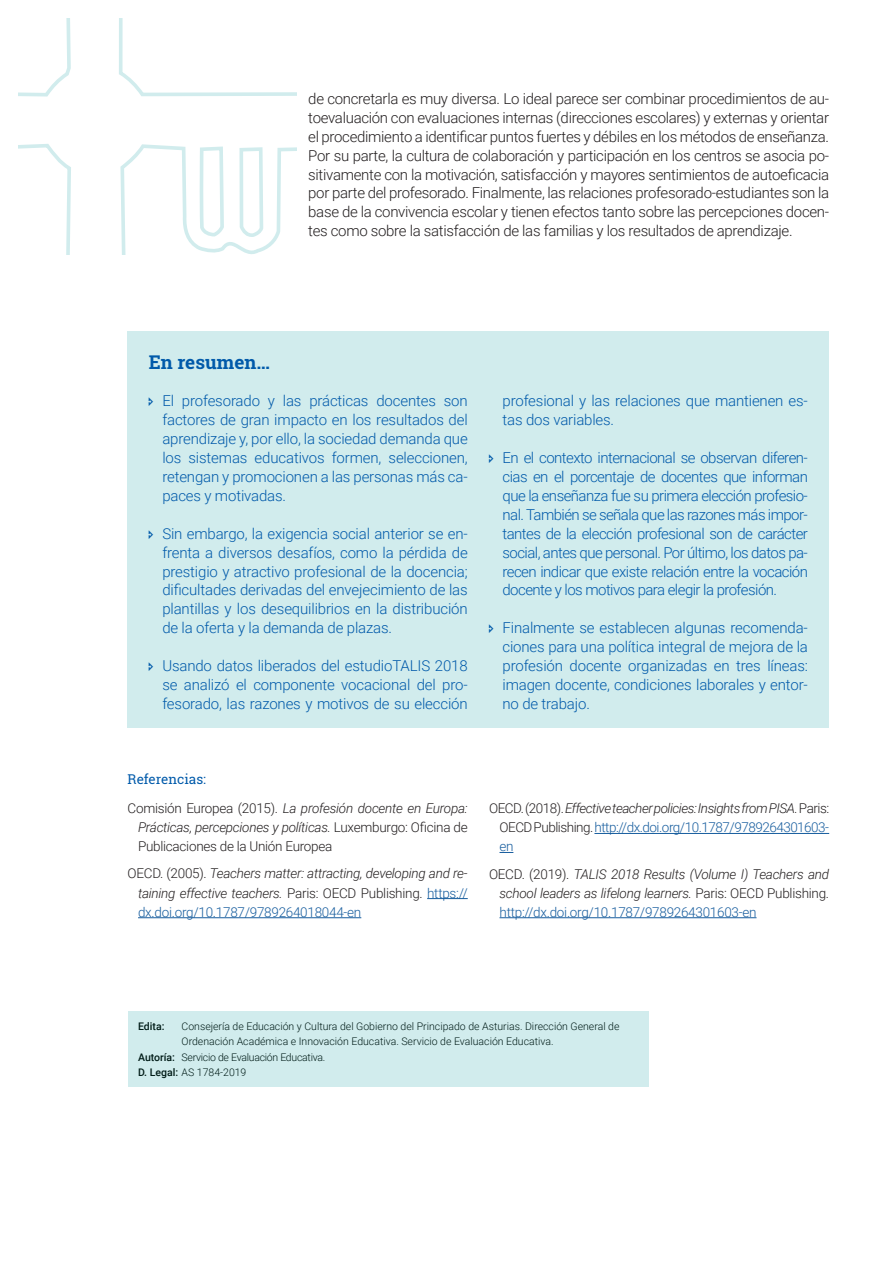
<style>
.page{position:relative;width:893px;height:1263px;background:#fff}
.page>*{position:absolute;margin:0;border:0;box-sizing:border-box;transform-origin:0 0}
.ladillo{font:700 18.9px "Roboto Slab";color:#015aaa}
.t1{font:300 15px/18.9px "Roboto";letter-spacing:-.01em;color:#015aaa;text-align:justify}
.t2{font:300 15px/18.9px "Roboto";letter-spacing:-.02em;color:#231f20;text-align:justify}
.tabla_texto{font:italic 300 13.5px/19px "Roboto";letter-spacing:-.02em;color:#231f20;text-align:justify}
.tabla_texto-2{font:300 13.5px/19.2px "Roboto";letter-spacing:-.02em;color:#231f20;text-align:justify}
.tabla_titulo{font:13.5px "Roboto Slab";color:#015aaa}
.t3{font:300 10.5px/15.6px "Roboto";color:#001b17}
.t4{font:300 10.5px "Roboto";letter-spacing:-.025em;color:#001b17}
.t5{font:500 10.5px "Roboto";color:#001b17}
.s1{font-style:italic}
.s2{font-style:normal}
.s3{font-style:normal;color:#175d9e}
.s4{font-weight:500}
</style>
<div class="page">
<svg style="left:18px;top:18px;width:279px;height:237px"></svg>
<hr style="left:427px;top:898px;width:41px;height:1px;background:#175d9e">
<hr style="left:138px;top:917px;width:223px;height:1px;background:#175d9e">
<hr style="left:594px;top:833px;width:235px;height:1px;background:#175d9e">
<svg style="left:499px;top:852px;width:14px;height:1px"></svg>
<hr style="left:499px;top:917px;width:257px;height:1px;background:#175d9e">
<div style="left:128px;top:1011px;width:520px;height:76px;background:#d1eced"></div>
<div style="left:128px;top:331px;width:701px;height:397px;background:#d1eced"></div>
<p class="t2" style="left:308px;top:89px;width:522px">de concretarla es muy diversa. Lo ideal parece ser combinar procedimientos de au&shy;toevaluación con evaluaciones internas (direcciones escolares) y externas y orientar el procedimiento a identificar puntos fuertes y débiles en los métodos de enseñanza.<br>Por su parte, la cultura de colaboración y participación en los centros se asocia po&shy;sitivamente con la motivación, satisfacción y mayores sentimientos de autoeficacia por parte del profesorado. Finalmente, las relaciones profesorado-estudiantes son la base de la convivencia escolar y tienen efectos tanto sobre las percepciones docen&shy;tes como sobre la satisfacción de las familias y los resultados de aprendizaje.</p>
<p class="ladillo" style="left:149px;top:349px;width:123px">En resumen…</p>
<p class="t1" style="left:162px;top:391px;width:307px">El profesorado y las prácticas docentes son factores de gran impacto en los resultados del aprendizaje y, por ello, la sociedad demanda que los sistemas educativos formen, seleccionen, retengan y promocionen a las personas más ca&shy;paces y motivadas.</p>
<p class="t1" style="left:162px;top:523px;width:307px">Sin embargo, la exigencia social anterior se en&shy;frenta a diversos desafíos, como la pérdida de prestigio y atractivo profesional de la docencia; dificultades derivadas del envejecimiento de las plantillas y los desequilibrios en la distribución de la oferta y la demanda de plazas.</p>
<p class="t1" style="left:162px;top:656px;width:307px">Usando datos liberados del estudioTALIS 2018 se analizó el componente vocacional del pro&shy;fesorado, las razones y motivos de su elección</p>
<p class="t1" style="left:502px;top:391px;width:307px">profesional y las relaciones que mantienen es&shy;tas dos variables.</p>
<p class="t1" style="left:502px;top:448px;width:307px">En el contexto internacional se observan diferen&shy;cias en el porcentaje de docentes que informan que la enseñanza fue su primera elección profesio&shy;nal. También se señala que las razones más impor&shy;tantes de la elección profesional son de carácter social, antes que personal. Por último, los datos pa&shy;recen indicar que existe relación entre la vocación docente y los motivos para elegir la profesión.</p>
<p class="t1" style="left:502px;top:618px;width:307px">Finalmente se establecen algunas recomenda&shy;ciones para una política integral de mejora de la profesión docente organizadas en tres líneas: imagen docente, condiciones laborales y entor&shy;no de trabajo.</p>
<p class="tabla_titulo" style="left:128px;top:770px;width:80px">Referencias:</p>
<p class="tabla_texto-2" style="left:138px;top:798px;width:331px;text-indent:-10px">Comisión Europea (2015). <span class="s1">La profesión docente en Europa:<br>Prácticas, percepciones y políticas.</span> Luxemburgo: Oficina de Publicaciones de la Unión Europea</p>
<p class="tabla_texto" style="left:138px;top:863px;width:331px;text-indent:-10px"><span class="s2">OECD. (2005).</span> Teachers matter: attracting, developing and re&shy;taining effective teachers. <span class="s2">Paris: OECD Publishing.</span> <span class="s3">https:// dx.doi.org/10.1787/9789264018044-en</span></p>
<p class="tabla_texto" style="left:499px;top:799px;width:331px;text-indent:-10px"><span class="s2">OECD. (2018).</span> Effective teacher policies: Insights from PISA. <span class="s2">Paris:<br>OECD Publishing.</span> <span class="s3">http://dx.doi.org/10.1787/9789264301603- en</span></p>
<p class="tabla_texto" style="left:499px;top:864px;width:331px;text-indent:-10px"><span class="s2">OECD. (2019).</span> TALIS 2018 Results (Volume I) Teachers and school leaders as lifelong learners. <span class="s2">Paris: OECD Publishing. </span><span class="s3">http://dx.doi.org/10.1787/9789264301603-en</span></p>
<p class="t5" style="left:138px;top:1018px;width:28px">Edita:</p>
<p class="t3" style="left:182px;top:1018px;width:439px">Consejería de Educación y Cultura del Gobierno del Principado de Asturias. Dirección General de<br>Ordenación Académica e Innovación Educativa. Servicio de Evaluación Educativa.</p>
<p class="t4" style="left:138px;top:1050px;width:189px"><span class="s4">Autoría:</span> Servicio de Evaluación Educativa.</p>
<p class="t3" style="left:138px;top:1064px;width:110px"><span class="s4">D. Legal:</span> AS 1784-2019</p>
</div>
